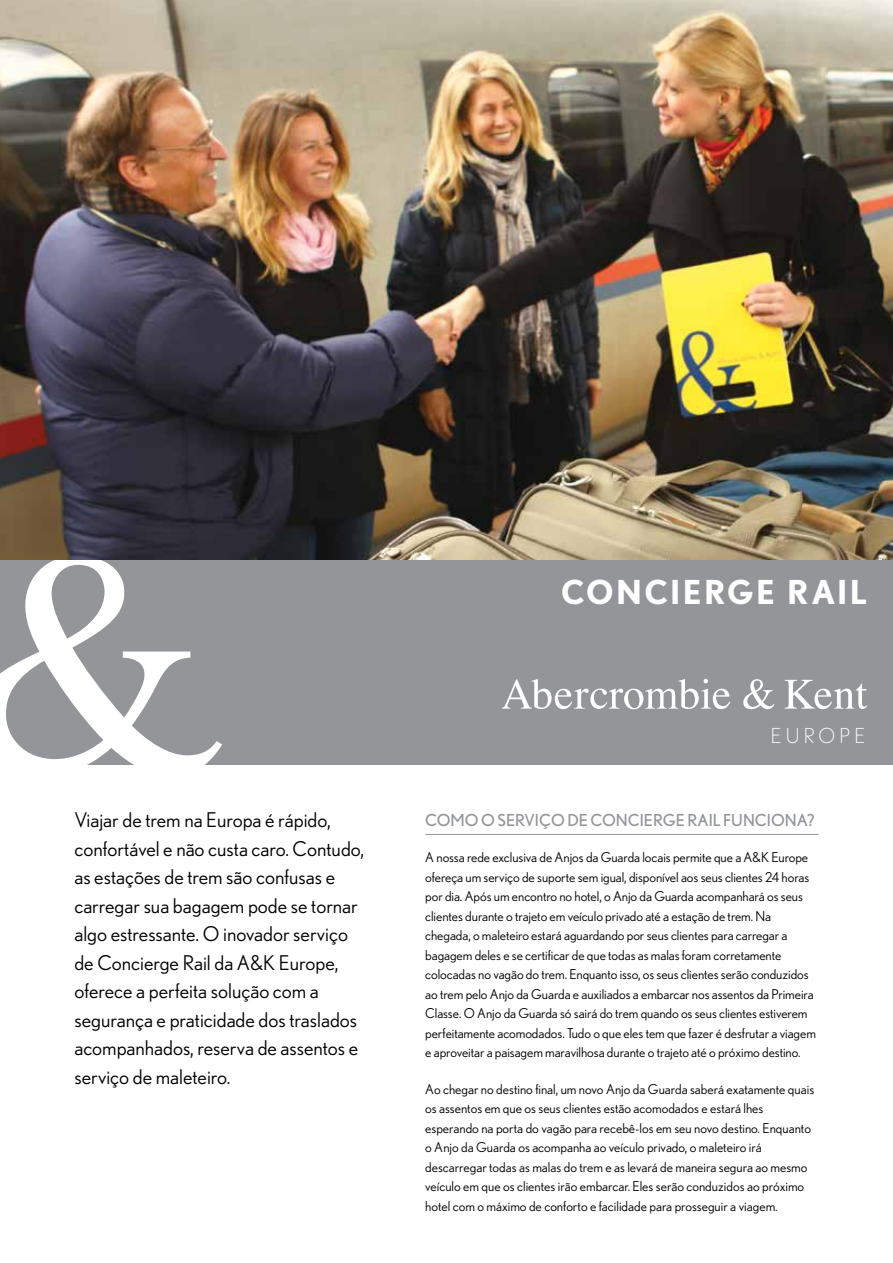
<style>
.page{position:relative;width:893px;height:1263px;background:#fff}
.page>*{position:absolute;margin:0;border:0;box-sizing:border-box;transform-origin:0 0}
.t1{font:700 33px "Nobel";letter-spacing:.07em;color:#fff}
.t2{font:300 20.7px "Nobel";letter-spacing:.2em;color:#fff}
.t3{font:20.25px/28.5px "Nobel";color:#000}
.t4{font:16.5px "Nobel";color:#939598}
.t5{font:13.5px/19.5px "Nobel";letter-spacing:-.005em;color:#000}
</style>
<div class="page">
<img style="left:0;top:0;width:893px;height:560px">
<hr style="left:425px;top:834px;width:394px;height:1px;background:#939598">
<div style="left:0;top:560px;width:893px;height:204px;background:#939598"></div>
<svg style="left:0;top:560px;width:222px;height:205px"></svg>
<svg style="left:502px;top:679px;width:228px;height:30px"></svg>
<svg style="left:743px;top:679px;width:31px;height:30px"></svg>
<svg style="left:785px;top:680px;width:82px;height:29px"></svg>
<h1 class="t1" style="left:561px;top:572px;width:308px">CONCIERGE RAIL</h1>
<h2 class="t2" style="left:771px;top:723px;width:96px">EUROPE</h2>
<p class="t3" style="left:74px;top:806px;width:291px">Viajar de trem na Europa é rápido, confortável e não custa caro. Contudo, as estações de trem são confusas e carregar sua bagagem pode se tornar algo estressante. O inovador serviço de Concierge Rail da A&amp;K Europe, oferece a perfeita solução com a segurança e praticidade dos traslados acompanhados, reserva de assentos e serviço de maleteiro.</p>
<p class="t4" style="left:425px;top:810px;width:391px">COMO O SERVIÇO DE CONCIERGE RAIL FUNCIONA?</p>
<p class="t5" style="left:425px;top:847px;width:392px">A nossa rede exclusiva de Anjos da Guarda locais permite que a A&amp;K Europe ofereça um serviço de suporte sem igual, disponível aos seus clientes 24 horas por dia. Após um encontro no hotel, o Anjo da Guarda acompanhará os seus clientes durante o trajeto em veículo privado até a estação de trem. Na chegada, o maleteiro estará aguardando por seus clientes para carregar a bagagem deles e se certificar de que todas as malas foram corretamente colocadas no vagão do trem. Enquanto isso, os seus clientes serão conduzidos ao trem pelo Anjo da Guarda e auxiliados a embarcar nos assentos da Primeira Classe. O Anjo da Guarda só sairá do trem quando os seus clientes estiverem perfeitamente acomodados. Tudo o que eles tem que fazer é desfrutar a viagem e aproveitar a paisagem maravilhosa durante o trajeto até o próximo destino.</p>
<p class="t5" style="left:425px;top:1079px;width:390px">Ao chegar no destino final, um novo Anjo da Guarda saberá exatamente quais os assentos em que os seus clientes estão acomodados e estará lhes esperando na porta do vagão para recebê-los em seu novo destino. Enquanto o Anjo da Guarda os acompanha ao veículo privado, o maleteiro irá descarregar todas as malas do trem e as levará de maneira segura ao mesmo veículo em que os clientes irão embarcar. Eles serão conduzidos ao próximo hotel com o máximo de conforto e facilidade para prosseguir a viagem.</p>
</div>
